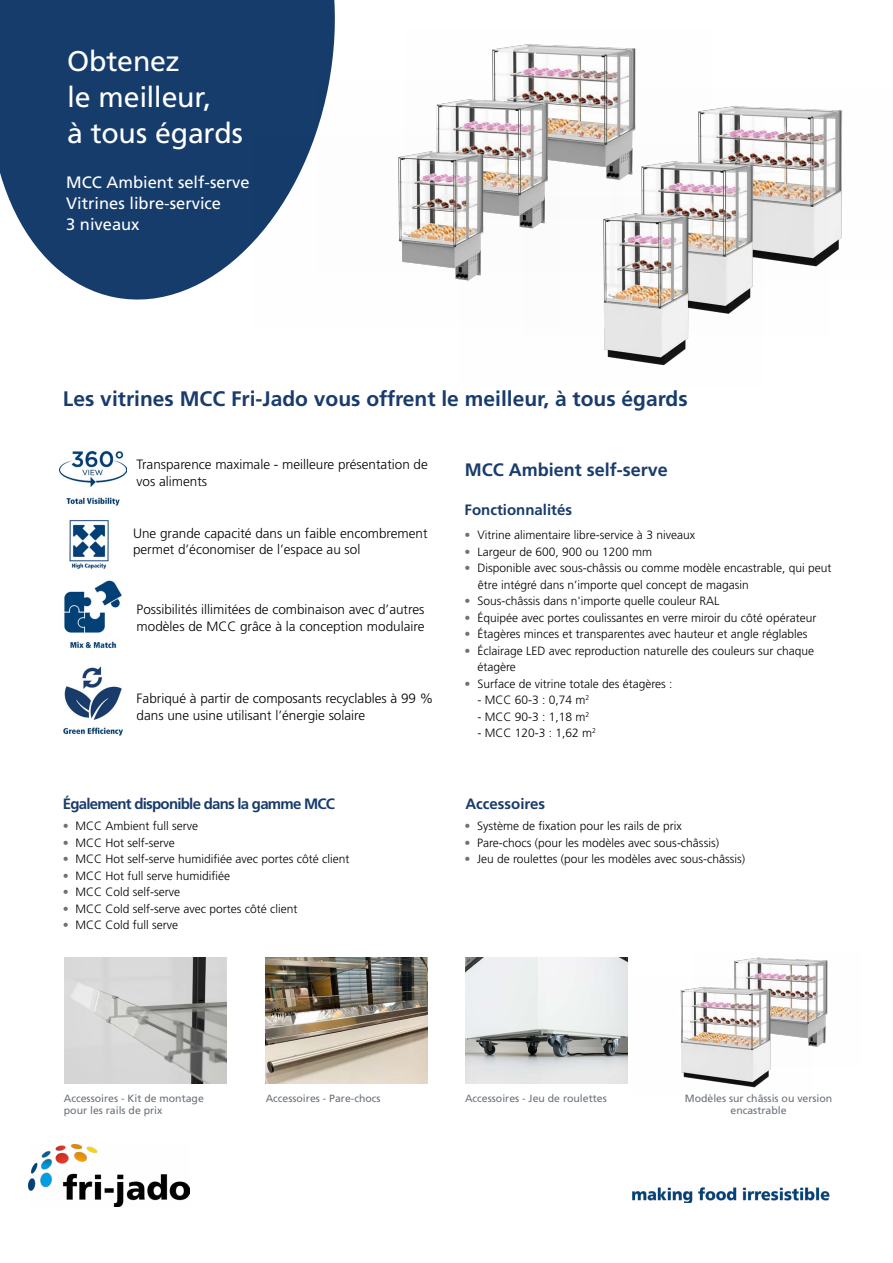
<style>
.page{position:relative;width:893px;height:1263px;background:#fff}
.page>*{position:absolute;margin:0;border:0;box-sizing:border-box;transform-origin:0 0}
.t1{font:28.5px/36px "Frutiger LT Std";letter-spacing:-.01em;color:#fff}
.t2{font:700 21px "Frutiger LT Std";color:#193c6c}
.t3{font:700 18px "Frutiger LT Std";color:#193c6c}
.t4{font:16.5px/21px "Frutiger LT Std";color:#fff}
.t5{font:700 15px "Frutiger LT Std";letter-spacing:-.05em;color:#193c6c}
.t6{font:700 15px "Frutiger LT Std";color:#193c6c}
.t7{font:300 13.5px/16.5px "Frutiger LT Std";color:#000}
.t8{font:300 12px/16.5px "Frutiger LT Std";color:#000}
.t9{font:10.5px/12px "Frutiger LT Std";color:#6a727a}
.s1{color:#6a727a}
</style>
<div class="page">
<img style="left:492px;top:44px;width:144px;height:46px">
<img style="left:623px;top:90px;width:220px;height:168px">
<svg style="left:0;top:0;width:335px;height:300px;background:#294c77"></svg>
<img style="left:29px;top:1144px;width:161px;height:62px">
<img style="left:632px;top:1187px;width:197px;height:16px">
<img style="left:59px;top:450px;width:68px;height:56px">
<img style="left:64px;top:580px;width:58px;height:69px">
<img style="left:63px;top:666px;width:60px;height:70px">
<img style="left:64px;top:957px;width:162px;height:127px">
<img style="left:266px;top:957px;width:162px;height:127px">
<img style="left:466px;top:957px;width:162px;height:127px">
<img style="left:69px;top:520px;width:40px;height:48px">
<img style="left:734px;top:957px;width:94px;height:90px">
<img style="left:680px;top:977px;width:133px;height:111px">
<img style="left:318px;top:82px;width:305px;height:62px">
<img style="left:558px;top:144px;width:270px;height:123px">
<img style="left:253px;top:135px;width:305px;height:165px">
<img style="left:458px;top:196px;width:305px;height:170px">
<h1 class="t1" style="left:67px;top:44px;width:177px">Obtenez<br>le meilleur,<br>à tous égards</h1>
<h3 class="t4" style="left:66px;top:172px;width:185px">MCC Ambient self-serve<br>Vitrines libre-service<br>3 niveaux</h3>
<h2 class="t2" style="left:63px;top:386px;width:626px">Les vitrines MCC Fri-Jado vous offrent le meilleur, à tous égards</h2>
<p class="t7" style="left:137px;top:457px;width:293px">Transparence maximale - meilleure présentation de vos aliments</p>
<p class="t7" style="left:133px;top:525px;width:296px">Une grande capacité dans un faible encombrement permet d’économiser de l’espace au sol</p>
<p class="t7" style="left:137px;top:602px;width:289px">Possibilités illimitées de combinaison avec d’autres modèles de MCC grâce à la conception modulaire</p>
<p class="t7" style="left:137px;top:690px;width:298px">Fabriqué à partir de composants recyclables à 99 % dans une usine utilisant l’énergie solaire</p>
<h3 class="t3" style="left:465px;top:459px;width:205px">MCC Ambient self-serve</h3>
<p class="t6" style="left:465px;top:501px;width:109px">Fonctionnalités</p>
<p class="t8" style="left:465px;top:527px;width:232px"><span class="s1">•</span> Vitrine alimentaire libre-service à 3 niveaux</p>
<p class="t8" style="left:465px;top:544px;width:189px"><span class="s1">•</span> Largeur de 600, 900 ou 1200 mm</p>
<p class="t8" style="left:478px;top:560px;width:355px;text-indent:-13px"><span class="s1">•</span> Disponible avec sous-châssis ou comme modèle encastrable, qui peut être intégré dans n’importe quel concept de magasin</p>
<p class="t8" style="left:465px;top:593px;width:256px"><span class="s1">•</span> Sous-châssis dans n'importe quelle couleur RAL</p>
<p class="t8" style="left:465px;top:610px;width:353px"><span class="s1">•</span> Équipée avec portes coulissantes en verre miroir du côté opérateur</p>
<p class="t8" style="left:465px;top:626px;width:344px"><span class="s1">•</span> Étagères minces et transparentes avec hauteur et angle réglables</p>
<p class="t8" style="left:477px;top:643px;width:338px;text-indent:-13px"><span class="s1">•</span> Éclairage LED avec reproduction naturelle des couleurs sur chaque étagère</p>
<p class="t8" style="left:465px;top:676px;width:209px"><span class="s1">•</span> Surface de vitrine totale des étagères :</p>
<p class="t8" style="left:477px;top:692px;width:113px">- MCC 60-3 : 0,74 m<sup>2</sup></p>
<p class="t8" style="left:477px;top:709px;width:113px">- MCC 90-3 : 1,18 m<sup>2</sup></p>
<p class="t8" style="left:477px;top:725px;width:120px">- MCC 120-3 : 1,62 m<sup>2</sup></p>
<p class="t5" style="left:63px;top:794px;width:274px">Également disponible dans la gamme MCC</p>
<p class="t6" style="left:465px;top:794px;width:81px">Accessoires</p>
<p class="t8" style="left:464px;top:818px;width:219px"><span class="s1">•</span> Système de fixation pour les rails de prix</p>
<p class="t8" style="left:464px;top:834px;width:256px"><span class="s1">•</span> Pare-chocs (pour les modèles avec sous-châssis)</p>
<p class="t8" style="left:464px;top:851px;width:282px"><span class="s1">•</span> Jeu de roulettes (pour les modèles avec sous-châssis)</p>
<p class="t8" style="left:63px;top:818px;width:137px"><span class="s1">•</span> MCC Ambient full serve</p>
<p class="t8" style="left:63px;top:835px;width:114px"><span class="s1">•</span> MCC Hot self-serve</p>
<p class="t8" style="left:63px;top:851px;width:288px"><span class="s1">•</span> MCC Hot self-serve humidifiée avec portes côté client</p>
<p class="t8" style="left:63px;top:868px;width:169px"><span class="s1">•</span> MCC Hot full serve humidifiée</p>
<p class="t8" style="left:63px;top:884px;width:119px"><span class="s1">•</span> MCC Cold self-serve</p>
<p class="t8" style="left:63px;top:901px;width:236px"><span class="s1">•</span> MCC Cold self-serve avec portes côté client</p>
<p class="t8" style="left:63px;top:917px;width:117px"><span class="s1">•</span> MCC Cold full serve</p>
<p class="t9" style="left:64px;top:1092px;width:142px">Accessoires - Kit de montage pour les rails de prix</p>
<p class="t9" style="left:266px;top:1092px;width:116px">Accessoires - Pare-chocs</p>
<p class="t9" style="left:465px;top:1092px;width:143px">Accessoires - Jeu de roulettes</p>
<p class="t9" style="left:685px;top:1092px;width:149px;text-align:center">Modèles sur châssis ou version encastrable</p>
</div>
